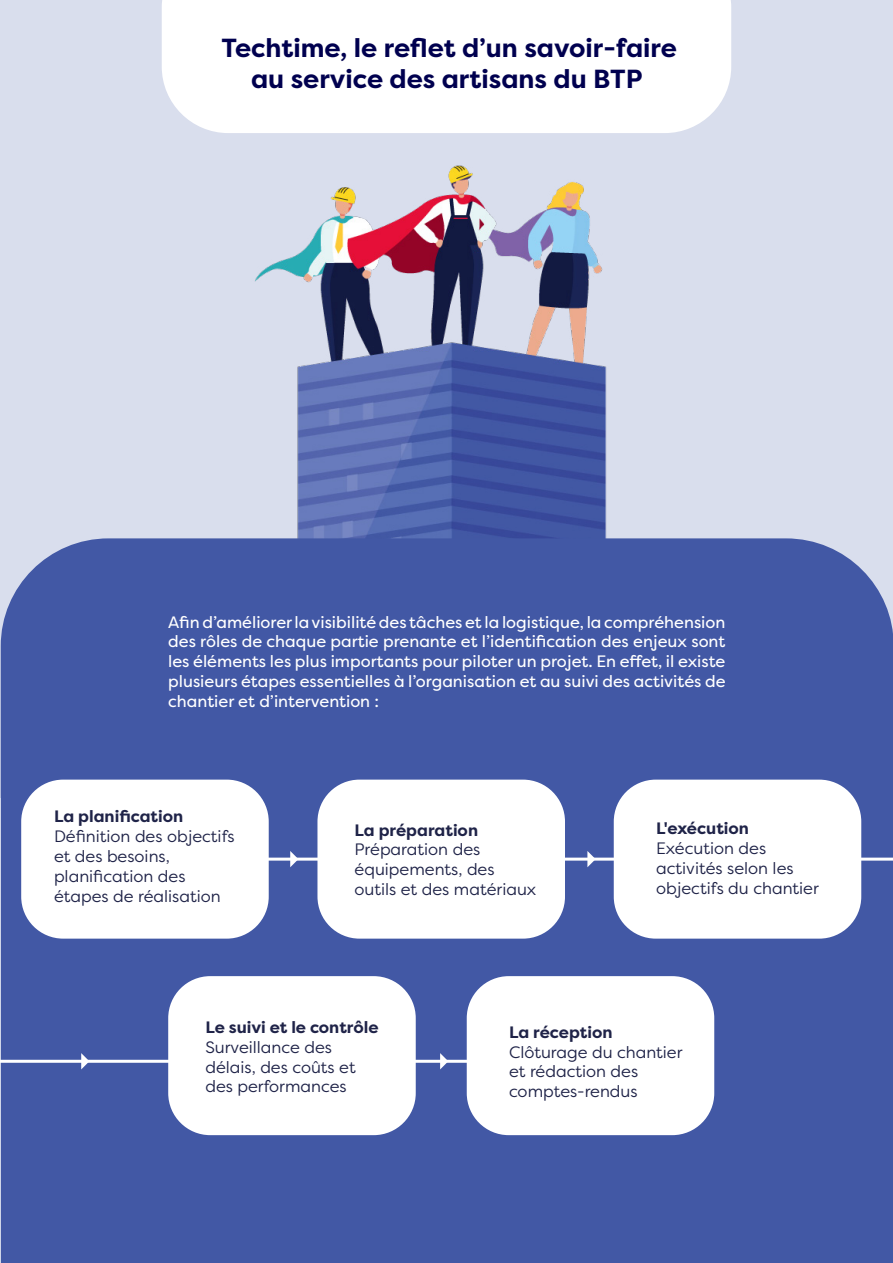
<style>
.page{position:relative;width:893px;height:1263px;background:#fff}
.page>*{position:absolute;margin:0;border:0;box-sizing:border-box;transform-origin:0 0}
.t1{font:700 26.1px/31.3px "Filson Pro";color:#00004f;text-align:center}
.t2{font:16.5px/19.8px "Filson Pro";color:#fff;text-align:justify}
.t3{font:16.5px/19.8px "Filson Pro";color:#1f2348}
.t4{font:700 16.5px "Filson Pro";color:#1f2348}
</style>
<div class="page">
<div style="left:0;top:0;width:893px;height:798px;background:#d9deed"></div>
<img style="left:255px;top:165px;width:352px;height:373px">
<div style="left:1px;top:538px;width:892px;height:725px;background:#4258a5"></div>
<hr style="left:33px;top:858px;width:860px;height:3px;background:#fff">
<hr style="left:0;top:1060px;width:590px;height:3px;background:#fff">
<div style="left:21px;top:780px;width:248px;height:159px;background:#fff;border-radius:42px"></div>
<div style="left:317px;top:780px;width:248px;height:159px;background:#fff;border-radius:42px"></div>
<div style="left:614px;top:780px;width:247px;height:159px;background:#fff;border-radius:42px"></div>
<div style="left:168px;top:976px;width:248px;height:159px;background:#fff;border-radius:42px"></div>
<div style="left:467px;top:976px;width:247px;height:159px;background:#fff;border-radius:42px"></div>
<svg style="left:290px;top:851px;width:8px;height:16px"></svg>
<svg style="left:587px;top:851px;width:9px;height:16px"></svg>
<svg style="left:440px;top:1053px;width:8px;height:16px"></svg>
<svg style="left:81px;top:1053px;width:8px;height:16px"></svg>
<div style="left:162px;top:0;width:569px;height:133px;background:#fff"></div>
<h1 class="t1" style="left:222px;top:32px;width:457px">Techtime, le reflet d’un savoir-faire au service des artisans du BTP</h1>
<p class="t2" style="left:168px;top:612px;width:559px">Afin d’améliorer la visibilité des tâches et la logistique, la compréhension des rôles de chaque partie prenante et l’identification des enjeux sont les éléments les plus importants pour piloter un projet. En effet, il existe plusieurs étapes essentielles à l’organisation et au suivi des activités de chantier et d’intervention :</p>
<p class="t4" style="left:54px;top:806px;width:131px">La planification</p>
<p class="t3" style="left:54px;top:826px;width:182px">Définition des objectifs et des besoins, planification des étapes de réalisation</p>
<p class="t4" style="left:355px;top:819px;width:125px">La préparation</p>
<p class="t3" style="left:355px;top:839px;width:183px">Préparation des équipements, des outils et des matériaux</p>
<p class="t4" style="left:656px;top:818px;width:94px">L'exécution</p>
<p class="t3" style="left:656px;top:838px;width:164px">Exécution des activités selon les objectifs du chantier</p>
<p class="t4" style="left:205px;top:1017px;width:175px">Le suivi et le contrôle</p>
<p class="t3" style="left:205px;top:1037px;width:152px">Surveillance des délais, des coûts et des performances</p>
<p class="t4" style="left:509px;top:1021px;width:105px">La réception</p>
<p class="t3" style="left:509px;top:1041px;width:175px">Clôturage du chantier et rédaction des comptes-rendus</p>
</div>
